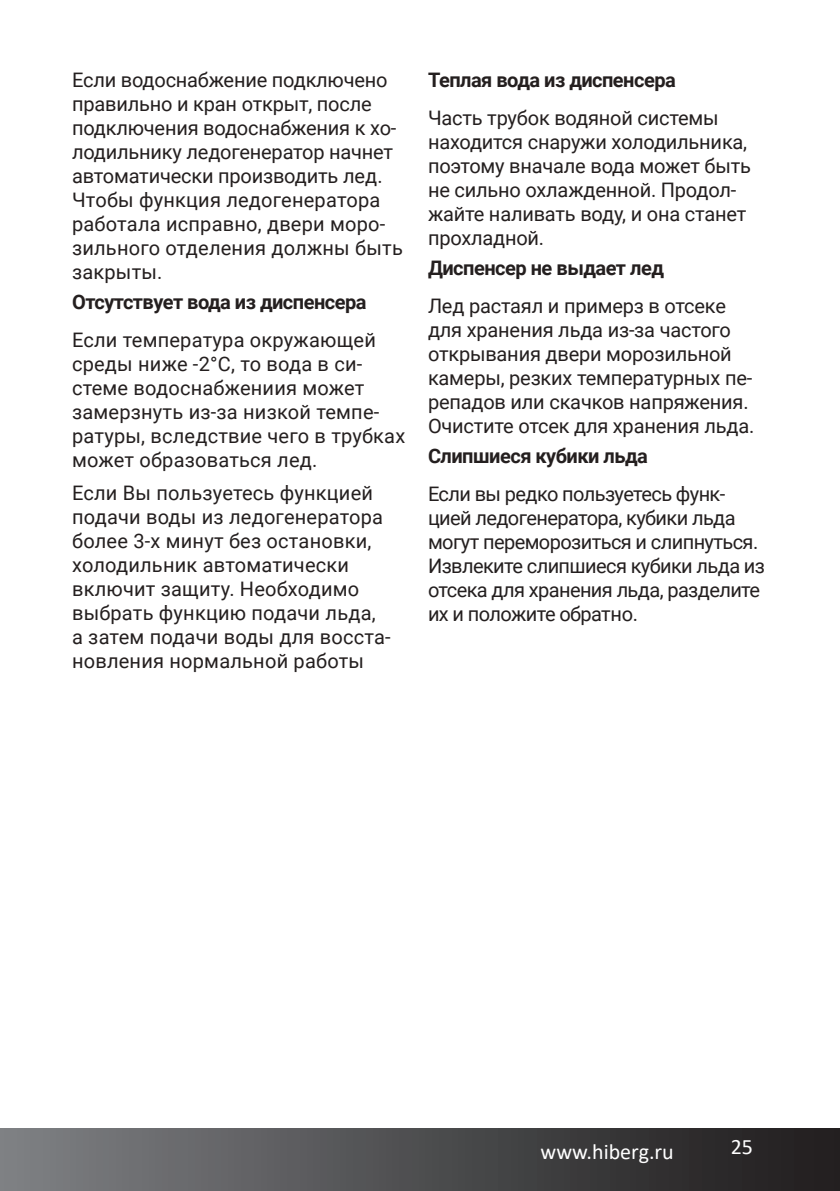
<style>
.page{position:relative;width:840px;height:1191px;background:#fff}
.page>*{position:absolute;margin:0;border:0;box-sizing:border-box;transform-origin:0 0}
.t1{font:22px "Calibri";color:#fff}
.t2{font:20px/24px "Roboto";letter-spacing:-.01em;color:#241f1f}
.t3{font:20px/24px "Roboto";letter-spacing:.01em;color:#241f1f}
.t4{font:20px/24px "Roboto";letter-spacing:-.03em;color:#241f1f}
.t5{font:700 20px "Roboto";letter-spacing:-.025em;color:#241f1f}
</style>
<div class="page">
<div style="left:0;top:1128px;width:839px;height:63px;background:linear-gradient(to right,#7e8184,#1e1b1c)"></div>
<p class="t2" style="left:72px;top:67px;width:332px">Если водоснабжение подключено правильно и кран открыт, после подключения водоснабжения к хо&shy;лодильнику ледогенератор начнет автоматически производить лед.<br>Чтобы функция ледогенератора работала исправно, двери моро&shy;зильного отделения должны быть закрыты.</p>
<p class="t5" style="left:72px;top:288px;width:296px">Отсутствует вода из диспенсера</p>
<p class="t3" style="left:72px;top:327px;width:334px">Если температура окружающей среды ниже -2°С, то вода в си&shy;стеме водоснабжениия может замерзнуть из-за низкой темпе&shy;ратуры, вследствие чего в трубках может образоваться лед.</p>
<p class="t3" style="left:72px;top:479px;width:320px">Если Вы пользуетесь функцией подачи воды из ледогенератора более 3-х минут без остановки, холодильник автоматически включит защиту. Необходимо выбрать функцию подачи льда, а затем подачи воды для восста&shy;новления нормальной работы</p>
<p class="t5" style="left:428px;top:66px;width:249px">Теплая вода из диспенсера</p>
<p class="t2" style="left:428px;top:105px;width:324px">Часть трубок водяной системы находится снаружи холодильника, поэтому вначале вода может быть не сильно охлажденной. Продол&shy;жайте наливать воду, и она станет прохладной.</p>
<p class="t5" style="left:428px;top:254px;width:237px">Диспенсер не выдает лед</p>
<p class="t2" style="left:428px;top:293px;width:327px">Лед растаял и примерз в отсеке для хранения льда из-за частого открывания двери морозильной камеры, резких температурных пе&shy;репадов или скачков напряжения.<br>Очистите отсек для хранения льда.</p>
<p class="t5" style="left:428px;top:442px;width:221px">Слипшиеся кубики льда</p>
<p class="t4" style="left:428px;top:481px;width:338px">Если вы редко пользуетесь функ&shy;цией ледогенератора, кубики льда могут переморозиться и слипнуться.<br>Извлеките слипшиеся кубики льда из отсека для хранения льда, разделите их и положите обратно.</p>
<p class="t1" style="left:540px;top:1136px;width:135px">www.hiberg.ru</p>
<p class="t1" style="left:730px;top:1131px;width:24px">25</p>
</div>
